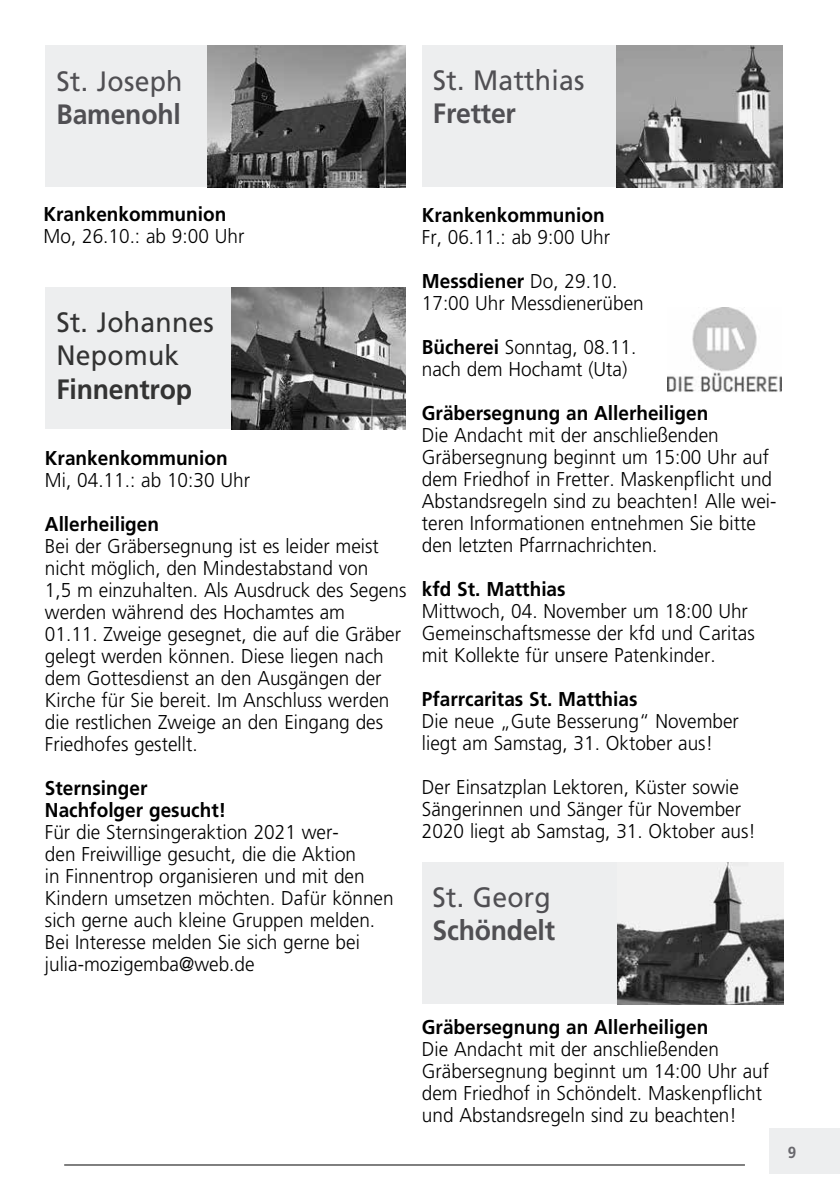
<style>
.page{position:relative;width:840px;height:1191px;background:#fff}
.page>*{position:absolute;margin:0;border:0;box-sizing:border-box;transform-origin:0 0}
.t1{font:28px "Frutiger";letter-spacing:.01em;color:#504f53;scale:.95 1}
.t2{font:700 28px "Frutiger";letter-spacing:-.01em;color:#504f53;scale:.95 1}
.t3{font:28px/33.6px "Frutiger";letter-spacing:.01em;color:#333;scale:.95 1}
.t4{font:700 28px "Frutiger";letter-spacing:-.01em;color:#333;scale:.95 1}
.t5{font:300 20px/22px "Frutiger";color:#000;scale:.95 1}
.t6{font:700 20px/22px "Frutiger";color:#000;scale:.95 1}
.t7{font:700 16px "Frutiger";color:#68676c;scale:.95 1}
.s1{font-weight:700}
</style>
<div class="page">
<img style="left:667px;top:307px;width:113px;height:85px">
<div style="left:769px;top:1128px;width:70px;height:46px;background:#edeeef"></div>
<hr style="left:64px;top:1164px;width:680px;height:1px;background:#000">
<div style="left:421px;top:45px;width:360px;height:142px;background:#edeeef"></div>
<img style="left:616px;top:45px;width:165px;height:142px">
<div style="left:46px;top:45px;width:360px;height:142px;background:#edeeef"></div>
<img style="left:207px;top:45px;width:199px;height:142px">
<div style="left:45px;top:287px;width:360px;height:142px;background:#edeeef"></div>
<img style="left:231px;top:287px;width:174px;height:142px">
<div style="left:421px;top:862px;width:347px;height:142px;background:#edeeef"></div>
<img style="left:617px;top:862px;width:165px;height:142px">
<h1 class="t1" style="left:57px;top:65px;width:134px">St. Joseph</h1>
<h1 class="t2" style="left:57px;top:98px;width:132px">Bamenohl</h1>
<h1 class="t1" style="left:432px;top:63px;width:161px">St. Matthias</h1>
<h1 class="t2" style="left:432px;top:97px;width:89px">Fretter</h1>
<p class="t6" style="left:43px;top:202px;width:194px">Krankenkommunion</p>
<p class="t5" style="left:43px;top:225px;width:213px">Mo, 26.10.: ab 9:00 Uhr</p>
<h1 class="t3" style="left:56px;top:305px;width:167px">St. Johannes<br>Nepomuk</h1>
<h1 class="t4" style="left:56px;top:372px;width:144px">Finnentrop</h1>
<p class="t6" style="left:45px;top:447px;width:194px">Krankenkommunion</p>
<p class="t5" style="left:45px;top:469px;width:217px">Mi, 04.11.: ab 10:30 Uhr</p>
<p class="t6" style="left:45px;top:513px;width:122px">Allerheiligen</p>
<p class="t5" style="left:45px;top:535px;width:382px">Bei der Gräbersegnung ist es leider meist nicht möglich, den Mindestabstand von<br>1,5 m einzuhalten. Als Ausdruck des Segens werden während des Hochamtes am<br>01.11. Zweige gesegnet, die auf die Gräber gelegt werden können. Diese liegen nach dem Gottesdienst an den Ausgängen der Kirche für Sie bereit. Im Anschluss werden die restlichen Zweige an den Eingang des Friedhofes gestellt.</p>
<p class="t6" style="left:45px;top:777px;width:192px">Sternsinger<br>Nachfolger gesucht!</p>
<p class="t5" style="left:45px;top:821px;width:368px">Für die Sternsingeraktion 2021 wer-<br>den Freiwillige gesucht, die die Aktion<br>in Finnentrop organisieren und mit den Kindern umsetzen möchten. Dafür können sich gerne auch kleine Gruppen melden.<br>Bei Interesse melden Sie sich gerne bei julia-mozigemba@web.de</p>
<p class="t6" style="left:421px;top:204px;width:194px">Krankenkommunion</p>
<p class="t5" style="left:421px;top:226px;width:199px">Fr, 06.11.: ab 9:00 Uhr</p>
<p class="t5" style="left:421px;top:270px;width:235px"><span class="s1">Messdiener</span> Do, 29.10.<br>17:00 Uhr Messdienerüben</p>
<p class="t5" style="left:421px;top:336px;width:227px"><span class="s1">Bücherei</span> Sonntag, 08.11. nach dem Hochamt (Uta)</p>
<p class="t6" style="left:421px;top:402px;width:303px">Gräbersegnung an Allerheiligen</p>
<p class="t5" style="left:421px;top:424px;width:374px">Die Andacht mit der anschließenden Gräbersegnung beginnt um 15:00 Uhr auf dem Friedhof in Fretter. Maskenpflicht und Abstandsregeln sind zu beachten! Alle wei&shy;teren Informationen entnehmen Sie bitte den letzten Pfarrnachrichten.</p>
<p class="t6" style="left:421px;top:578px;width:153px">kfd St. Matthias</p>
<p class="t5" style="left:421px;top:600px;width:352px">Mittwoch, 04. November um 18:00 Uhr<br>Gemeinschaftsmesse der kfd und Caritas mit Kollekte für unsere Patenkinder.</p>
<p class="t6" style="left:421px;top:688px;width:228px">Pfarrcaritas St. Matthias</p>
<p class="t5" style="left:421px;top:710px;width:335px">Die neue „Gute Besserung“ November liegt am Samstag, 31. Oktober aus!</p>
<p class="t5" style="left:421px;top:776px;width:353px">Der Einsatzplan Lektoren, Küster sowie<br>Sängerinnen und Sänger für November<br>2020 liegt ab Samstag, 31. Oktober aus!</p>
<h1 class="t1" style="left:432px;top:880px;width:126px">St. Georg</h1>
<h1 class="t2" style="left:432px;top:914px;width:130px">Schöndelt</h1>
<p class="t6" style="left:421px;top:1015px;width:303px">Gräbersegnung an Allerheiligen</p>
<p class="t5" style="left:421px;top:1037px;width:367px">Die Andacht mit der anschließenden Gräbersegnung beginnt um 14:00 Uhr auf dem Friedhof in Schöndelt. Maskenpflicht und Abstandsregeln sind zu beachten!</p>
<p class="t7" style="left:787px;top:1143px;width:10px">9</p>
</div>
